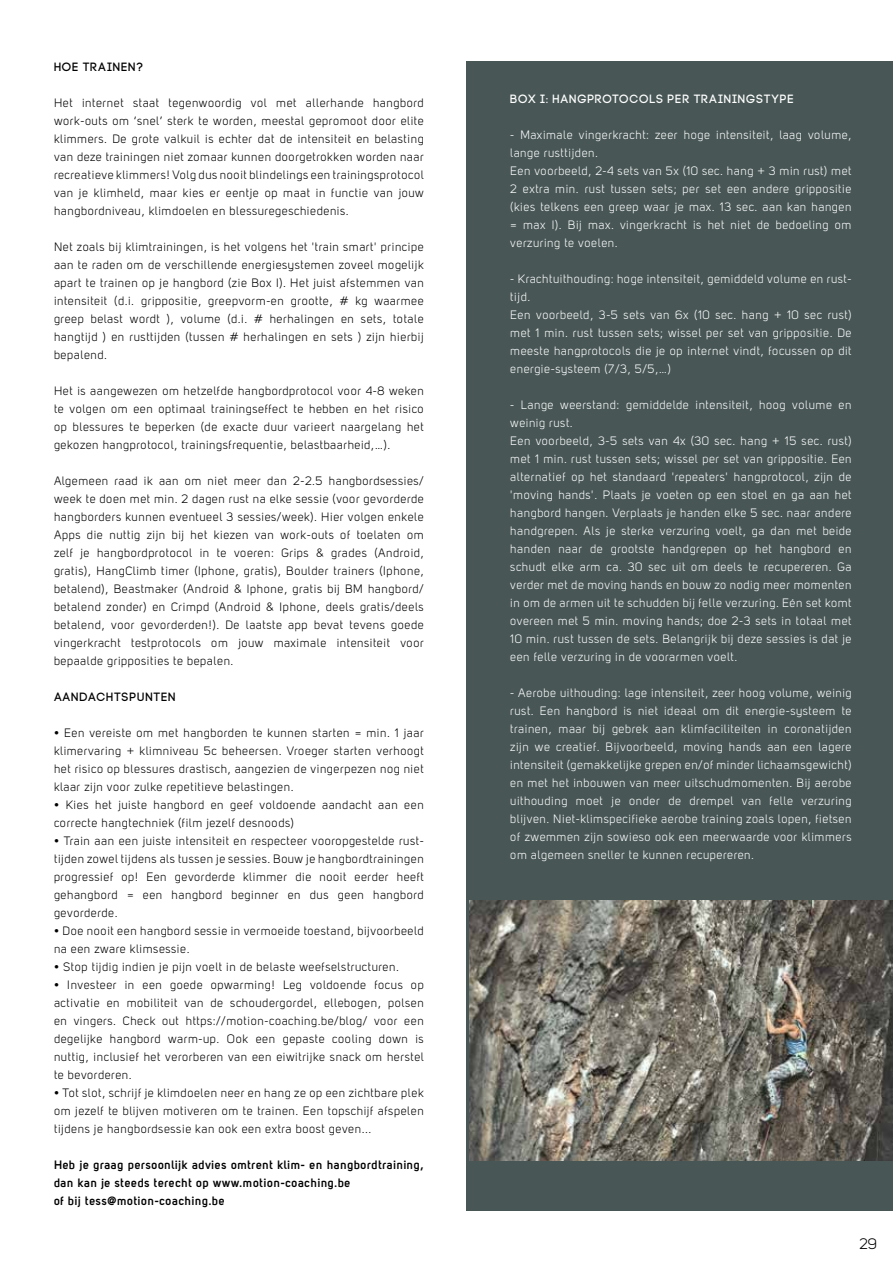
<style>
.page{position:relative;width:893px;height:1263px;background:#fff}
.page>*{position:absolute;margin:0;border:0;box-sizing:border-box;transform-origin:0 0}
.t1{font:15px "Uni Sans Book";color:#000}
.t2{font:12px/18px "Uni Sans Book";letter-spacing:.05em;color:#000;text-align:justify}
.t3{font:12px/18px "Uni Sans Book";letter-spacing:.05em;color:#fff}
.t4{font:700 12px/18px "Uni Sans Semi";letter-spacing:.05em;color:#000}
.t5{font:12px "Code Pro";letter-spacing:.05em;color:#fff}
.t6{font:12px "Code Pro";letter-spacing:.05em;color:#000}
</style>
<div class="page">
<div style="left:466px;top:62px;width:427px;height:1149px;background:#485756"></div>
<img style="left:469px;top:900px;width:424px;height:261px">
<p class="t6" style="left:54px;top:60px;width:91px">HOE TRAINEN?</p>
<p class="t2" style="left:54px;top:94px;width:371px">Het internet staat tegenwoordig vol met allerhande hangbord work-outs om ‘snel’ sterk te worden, meestal gepromoot door elite klimmers. De grote valkuil is echter dat de intensiteit en belasting van deze trainingen niet zomaar kunnen doorgetrokken worden naar recreatieve klimmers! Volg dus nooit blindelings een trainingsprotocol van je klimheld, maar kies er eentje op maat in functie van jouw hangbordniveau, klimdoelen en blessuregeschiedenis.</p>
<p class="t2" style="left:54px;top:238px;width:371px">Net zoals bij klimtrainingen, is het volgens het 'train smart' principe aan te raden om de verschillende energiesystemen zoveel mogelijk apart te trainen op je hangbord (zie Box I). Het juist afstemmen van intensiteit (d.i. grippositie, greepvorm-en grootte, # kg waarmee greep belast wordt ), volume (d.i. # herhalingen en sets, totale hangtijd ) en rusttijden (tussen # herhalingen en sets ) zijn hierbij bepalend.</p>
<p class="t2" style="left:54px;top:382px;width:371px">Het is aangewezen om hetzelfde hangbordprotocol voor 4-8 weken te volgen om een optimaal trainingseffect te hebben en het risico op blessures te beperken (de exacte duur varieert naargelang het gekozen hangprotocol, trainingsfrequentie, belastbaarheid,…).</p>
<p class="t2" style="left:54px;top:472px;width:371px">Algemeen raad ik aan om niet meer dan 2-2.5 hangbordsessies/ week te doen met min. 2 dagen rust na elke sessie (voor gevorderde hangborders kunnen eventueel 3 sessies/week). Hier volgen enkele Apps die nuttig zijn bij het kiezen van work-outs of toelaten om zelf je hangbordprotocol in te voeren: Grips &amp; grades (Android, gratis), HangClimb timer (Iphone, gratis), Boulder trainers (Iphone, betalend), Beastmaker (Android &amp; Iphone, gratis bij BM hangbord/ betalend zonder) en Crimpd (Android &amp; Iphone, deels gratis/deels betalend, voor gevorderden!). De laatste app bevat tevens goede vingerkracht testprotocols om jouw maximale intensiteit voor bepaalde gripposities te bepalen.</p>
<p class="t6" style="left:54px;top:690px;width:123px">AANDACHTSPUNTEN</p>
<p class="t2" style="left:54px;top:724px;width:371px">• Een vereiste om met hangborden te kunnen starten = min. 1 jaar klimervaring + klimniveau 5c beheersen. Vroeger starten verhoogt het risico op blessures drastisch, aangezien de vingerpezen nog niet klaar zijn voor zulke repetitieve belastingen.</p>
<p class="t2" style="left:54px;top:796px;width:371px">• Kies het juiste hangbord en geef voldoende aandacht aan een correcte hangtechniek (film jezelf desnoods)</p>
<p class="t2" style="left:54px;top:832px;width:371px">• Train aan een juiste intensiteit en respecteer vooropgestelde rust&shy;tijden zowel tijdens als tussen je sessies. Bouw je hangbordtrainingen progressief op! Een gevorderde klimmer die nooit eerder heeft gehangbord = een hangbord beginner en dus geen hangbord gevorderde.</p>
<p class="t2" style="left:54px;top:922px;width:371px">• Doe nooit een hangbord sessie in vermoeide toestand, bijvoorbeeld na een zware klimsessie.</p>
<p class="t2" style="left:54px;top:958px;width:346px">• Stop tijdig indien je pijn voelt in de belaste weefselstructuren.</p>
<p class="t2" style="left:54px;top:976px;width:371px">• Investeer in een goede opwarming! Leg voldoende focus op activatie en mobiliteit van de schoudergordel, ellebogen, polsen en vingers. Check out https://motion-coaching.be/blog/ voor een degelijke hangbord warm-up. Ook een gepaste cooling down is nuttig, inclusief het verorberen van een eiwitrijke snack om herstel te bevorderen.</p>
<p class="t2" style="left:54px;top:1084px;width:371px">• Tot slot, schrijf je klimdoelen neer en hang ze op een zichtbare plek om jezelf te blijven motiveren om te trainen. Een topschijf afspelen tijdens je hangbordsessie kan ook een extra boost geven...</p>
<p class="t4" style="left:54px;top:1156px;width:371px">Heb je graag persoonlijk advies omtrent klim- en hangbordtraining, dan kan je steeds terecht op www.motion-coaching.be<br>of bij tess@motion-coaching.be</p>
<p class="t5" style="left:510px;top:92px;width:285px">BOX I: HANGPROTOCOLS PER TRAININGSTYPE</p>
<p class="t3" style="left:510px;top:126px;width:343px">- Maximale vingerkracht: zeer hoge intensiteit, laag volume, lange rusttijden.<br>Een voorbeeld, 2-4 sets van 5x (10 sec. hang + 3 min rust) met 2 extra min. rust tussen sets; per set een andere grippositie (kies telkens een greep waar je max. 13 sec. aan kan hangen = max I). Bij max. vingerkracht is het niet de bedoeling om verzuring te voelen.</p>
<p class="t3" style="left:510px;top:270px;width:343px">- Krachtuithouding: hoge intensiteit, gemiddeld volume en rust&shy;tijd.<br>Een voorbeeld, 3-5 sets van 6x (10 sec. hang + 10 sec rust) met 1 min. rust tussen sets; wissel per set van grippositie. De meeste hangprotocols die je op internet vindt, focussen op dit energie-systeem (7/3, 5/5,…)</p>
<p class="t3" style="left:510px;top:396px;width:343px">- Lange weerstand: gemiddelde intensiteit, hoog volume en weinig rust.<br>Een voorbeeld, 3-5 sets van 4x (30 sec. hang + 15 sec. rust) met 1 min. rust tussen sets; wissel per set van grippositie. Een alternatief op het standaard 'repeaters' hangprotocol, zijn de 'moving hands'. Plaats je voeten op een stoel en ga aan het hangbord hangen. Verplaats je handen elke 5 sec. naar andere handgrepen. Als je sterke verzuring voelt, ga dan met beide handen naar de grootste handgrepen op het hangbord en schudt elke arm ca. 30 sec uit om deels te recupereren. Ga verder met de moving hands en bouw zo nodig meer momenten in om de armen uit te schudden bij felle verzuring. Eén set komt overeen met 5 min. moving hands; doe 2-3 sets in totaal met 10 min. rust tussen de sets. Belangrijk bij deze sessies is dat je een felle verzuring in de voorarmen voelt.</p>
<p class="t3" style="left:510px;top:684px;width:343px;text-align:justify">- Aerobe uithouding: lage intensiteit, zeer hoog volume, weinig rust. Een hangbord is niet ideaal om dit energie-systeem te trainen, maar bij gebrek aan klimfaciliteiten in coronatijden zijn we creatief. Bijvoorbeeld, moving hands aan een lagere intensiteit (gemakkelijke grepen en/of minder lichaamsgewicht) en met het inbouwen van meer uitschudmomenten. Bij aerobe uithouding moet je onder de drempel van felle verzuring blijven. Niet-klimspecifieke aerobe training zoals lopen, fietsen of zwemmen zijn sowieso ook een meerwaarde voor klimmers om algemeen sneller te kunnen recupereren.</p>
<p class="t1" style="left:860px;top:1235px;width:19px">29</p>
</div>
